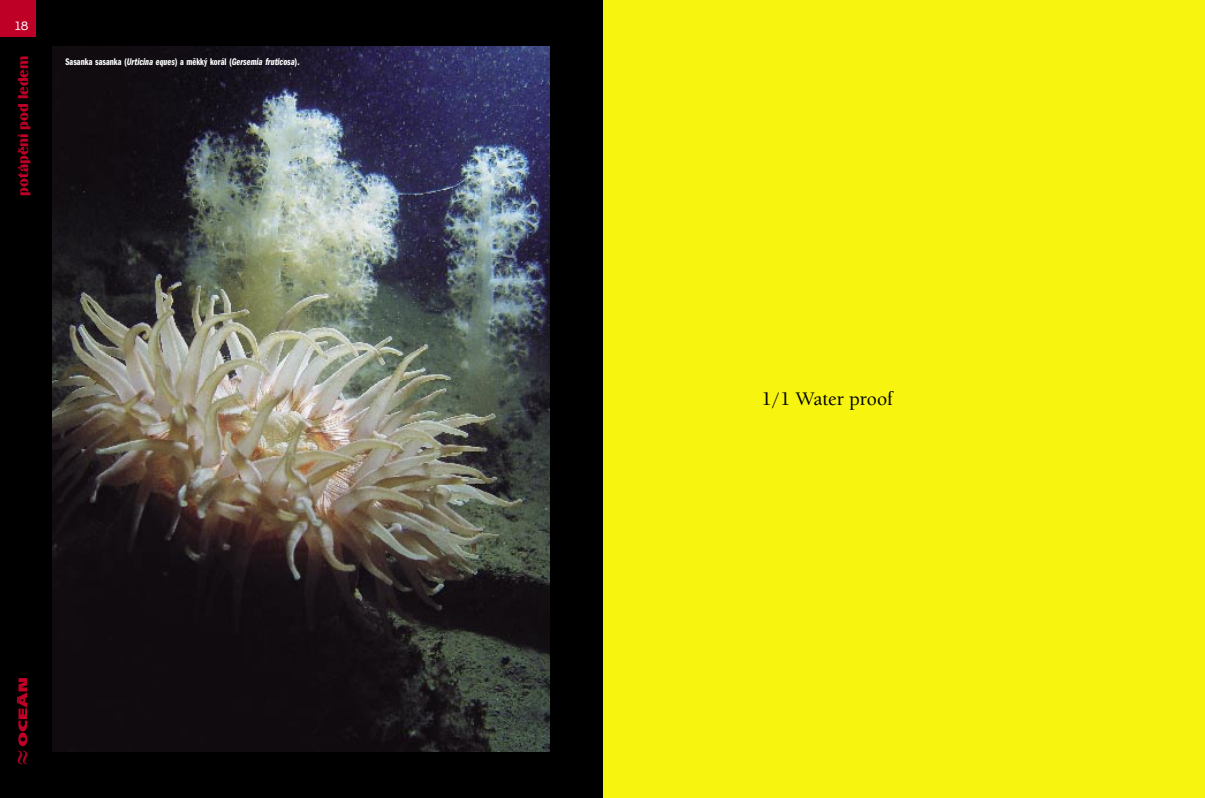
<style>
.page{position:relative;width:1205px;height:798px;background:#fff}
.page>*{position:absolute;margin:0;border:0;box-sizing:border-box;transform-origin:0 0}
.t1{font:500 18.75px "Berkeley Old Sty Itc TEE";color:#000}
.t2{font:15px "Binner DEE";color:#be0027}
.t3{font:500 12.5px "American Typ Itc DEE";color:#fff}
.popis_obr{font:10px "Franklin Got Itc TEE Demi Comp";color:#fff}
.s1{font-family:"Franklin Got Itc TEE Demi Comp Ital"}
</style>
<div class="page">
<div style="left:602px;top:0;width:603px;height:797px;background:#f7f410"></div>
<div style="left:0;top:0;width:602px;height:797px;background:#000"></div>
<div style="left:0;top:0;width:35px;height:37px;background:#be0027"></div>
<img style="left:53px;top:47px;width:496px;height:704px">
<svg style="left:17px;top:678px;width:10px;height:69px"></svg>
<p class="t3" style="left:14px;top:19px;width:16px">18</p>
<h2 class="t2" style="left:15px;top:196px;width:141px;rotate:-90deg">potápění pod ledem</h2>
<p class="popis_obr" style="left:66px;top:56px;width:236px">Sasanka sasanka (<span class="s1">Urticina eques</span>) a měkký korál (<span class="s1">Gersemia fruticosa</span>).</p>
<p class="t1" style="left:761px;top:388px;width:133px">1/1 Water proof</p>
</div>
